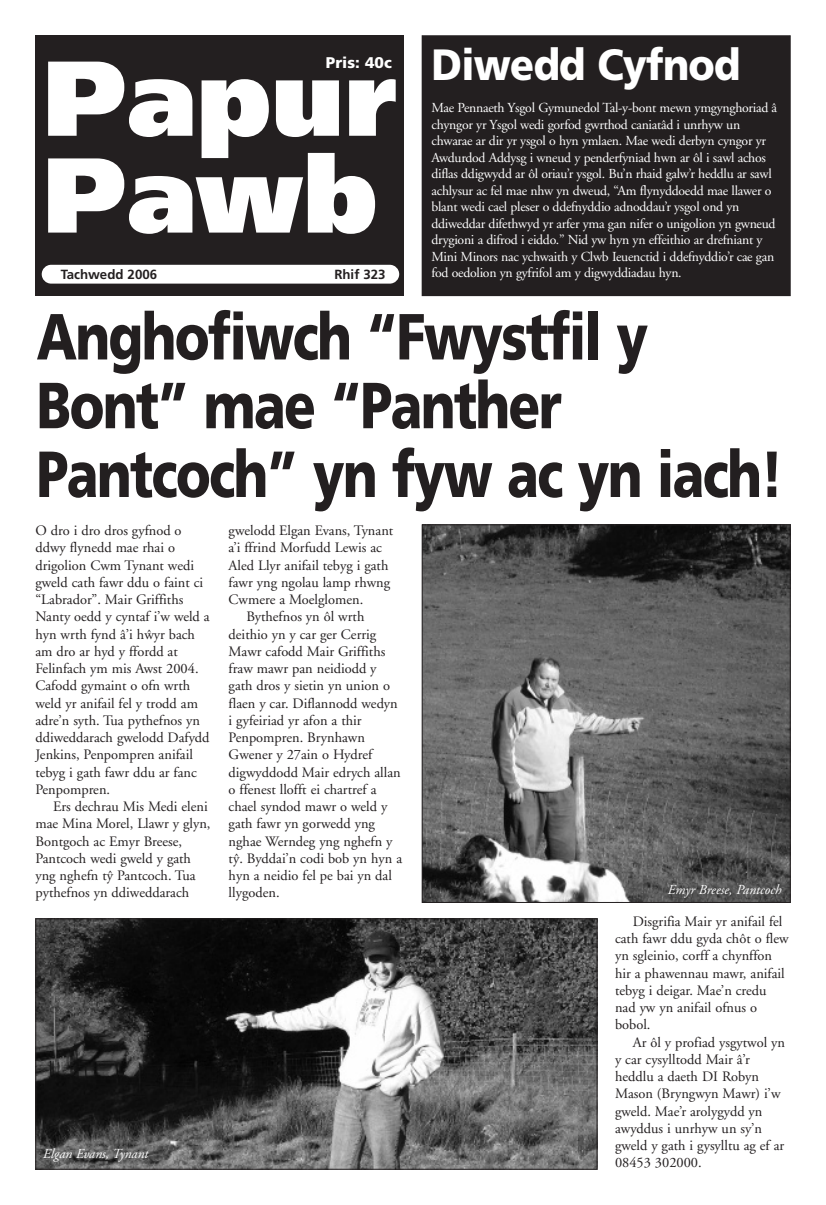
<style>
.page{position:relative;width:826px;height:1205px;background:#fff}
.page>*{position:absolute;margin:0;border:0;box-sizing:border-box;transform-origin:0 0}
.t1{font:900 106.25px/96.8px "Frutiger";color:#fff}
.t2{font:900 65px/68.8px "Frutiger";letter-spacing:-.03em;color:#231f20;scale:.8 1}
.t3{font:900 43.75px "Frutiger";letter-spacing:-.02em;color:#fff;scale:.9 1}
.t4{font:900 15.5px "Frutiger";color:#fff}
.t5{font:14.38px/17.2px "Adobe Garamond";color:#231f20}
.t6{font:13.75px/16.5px "Adobe Garamond";letter-spacing:-.02em;color:#fff}
.t7{font:italic 13.75px "Adobe Garamond";color:#fff}
.t8{font:700 13.25px "Frutiger";color:#231f20}
</style>
<div class="page">
<div style="left:35px;top:35px;width:369px;height:261px;background:#231f20"></div>
<div style="left:42px;top:265px;width:357px;height:19px;background:#fff;border-radius:9px"></div>
<div style="left:422px;top:36px;width:368px;height:259px;background:#231f20"></div>
<div style="left:422px;top:35px;width:368px;height:261px;border:1px solid #231f20"></div>
<img style="left:37px;top:920px;width:558px;height:247px">
<div style="left:35px;top:918px;width:562px;height:251px;border:1px solid #231f20"></div>
<img style="left:424px;top:526px;width:364px;height:375px">
<div style="left:422px;top:524px;width:368px;height:379px;border:1px solid #231f20"></div>
<h3 class="t3" style="left:431px;top:47px;width:345px">Diwedd Cyfnod</h3>
<p class="t6" style="left:431px;top:99px;width:347px">Mae Pennaeth Ysgol Gymunedol Tal-y-bont mewn ymgynghoriad â chyngor yr Ysgol wedi gorfod gwrthod caniatâd i unrhyw un chwarae ar dir yr ysgol o hyn ymlaen. Mae wedi derbyn cyngor yr Awdurdod Addysg i wneud y penderfyniad hwn ar ôl i sawl achos diflas ddigwydd ar ôl oriau’r ysgol. Bu’n rhaid galw’r heddlu ar sawl achlysur ac fel mae nhw yn dweud, “Am flynyddoedd mae llawer o blant wedi cael pleser o ddefnyddio adnoddau’r ysgol ond yn ddiweddar difethwyd yr arfer yma gan nifer o unigolion yn gwneud drygioni a difrod i eiddo.” Nid yw hyn yn effeithio ar drefniant y Mini Minors nac ychwaith y Clwb Ieuenctid i ddefnyddio’r cae gan fod oedolion yn gyfrifol am y digwyddiadau hyn.</p>
<p class="t4" style="left:326px;top:56px;width:67px">Pris: 40c</p>
<h1 class="t1" style="left:43px;top:59px;width:355px">Papur<br>Pawb</h1>
<p class="t8" style="left:61px;top:269px;width:98px">Tachwedd 2006</p>
<p class="t8" style="left:334px;top:269px;width:53px">Rhif 323</p>
<h2 class="t2" style="left:37px;top:307px;width:935px">Anghofiwch “Fwystfil y<br>Bont” mae “Panther<br>Pantcoch” yn fyw ac yn iach!</h2>
<p class="t5" style="left:35px;top:521px;width:176px">O dro i dro dros gyfnod o ddwy flynedd mae rhai o drigolion Cwm Tynant wedi gweld cath fawr ddu o faint ci “Labrador”. Mair Griffiths<br>Nanty oedd y cyntaf i’w weld a hyn wrth fynd â’i hãyr bach am dro ar hyd y ffordd at<br>Felinfach ym mis Awst 2004.<br>Cafodd gymaint o ofn wrth weld yr anifail fel y trodd am adre’n syth. Tua pythefnos yn ddiweddarach gwelodd Dafydd<br>Jenkins, Penpompren anifail tebyg i gath fawr ddu ar fanc<br>Penpompren.</p>
<p class="t5" style="left:35px;top:797px;width:176px;text-indent:18px">Ers dechrau Mis Medi eleni mae Mina Morel, Llawr y glyn,<br>Bontgoch ac Emyr Breese,<br>Pantcoch wedi gweld y gath yng nghefn tñ Pantcoch. Tua pythefnos yn ddiweddarach</p>
<p class="t5" style="left:229px;top:521px;width:166px">gwelodd Elgan Evans, Tynant</p>
<p class="t5" style="left:229px;top:539px;width:155px">a’i ffrind Morfudd Lewis ac</p>
<p class="t5" style="left:229px;top:556px;width:161px">Aled Llyr anifail tebyg i gath</p>
<p class="t5" style="left:229px;top:573px;width:163px">fawr yng ngolau lamp rhwng</p>
<p class="t5" style="left:229px;top:590px;width:136px">Cwmere a Moelglomen.</p>
<p class="t5" style="left:246px;top:608px;width:119px">Bythefnos yn ôl wrth</p>
<p class="t5" style="left:229px;top:625px;width:149px">deithio yn y car ger Cerrig</p>
<p class="t5" style="left:229px;top:642px;width:158px">Mawr cafodd Mair Griffiths</p>
<p class="t5" style="left:229px;top:659px;width:149px">fraw mawr pan neidiodd y</p>
<p class="t5" style="left:229px;top:677px;width:163px">gath dros y sietin yn union o</p>
<p class="t5" style="left:229px;top:694px;width:171px">flaen y car. Diflannodd wedyn</p>
<p class="t5" style="left:229px;top:711px;width:134px">i gyfeiriad yr afon a thir</p>
<p class="t5" style="left:229px;top:728px;width:138px">Penpompren. Brynhawn</p>
<p class="t5" style="left:229px;top:746px;width:145px">Gwener y 27ain o Hydref</p>
<p class="t5" style="left:229px;top:763px;width:173px">digwyddodd Mair edrych allan</p>
<p class="t5" style="left:229px;top:780px;width:149px">o ffenest llofft ei chartref a</p>
<p class="t5" style="left:229px;top:797px;width:160px">chael syndod mawr o weld y</p>
<p class="t5" style="left:229px;top:815px;width:148px">gath fawr yn gorwedd yng</p>
<p class="t5" style="left:229px;top:832px;width:165px">nghae Werndeg yng nghefn y</p>
<p class="t5" style="left:229px;top:849px;width:175px">tñ. Byddai’n codi bob yn hyn a</p>
<p class="t5" style="left:229px;top:866px;width:165px">hyn a neidio fel pe bai yn dal</p>
<p class="t5" style="left:229px;top:884px;width:52px">llygoden.</p>
<p class="t7" style="left:43px;top:1145px;width:107px">Elgan Evans, Tynant</p>
<p class="t7" style="left:667px;top:881px;width:115px">Emyr Breese, Pantcoch</p>
<p class="t5" style="left:615px;top:912px;width:175px;text-indent:18px">Disgrifia Mair yr anifail fel cath fawr ddu gyda chôt o flew yn sgleinio, corff a chynffon hir a phawennau mawr, anifail tebyg i deigar. Mae’n credu nad yw yn anifail ofnus o bobol.</p>
<p class="t5" style="left:615px;top:1033px;width:171px;text-indent:18px">Ar ôl y profiad ysgytwol yn y car cysylltodd Mair â’r heddlu a daeth DI Robyn<br>Mason (Bryngwyn Mawr) i’w gweld. Mae’r arolygydd yn awyddus i unrhyw un sy’n gweld y gath i gysylltu ag ef ar<br>08453 302000.</p>
</div>
